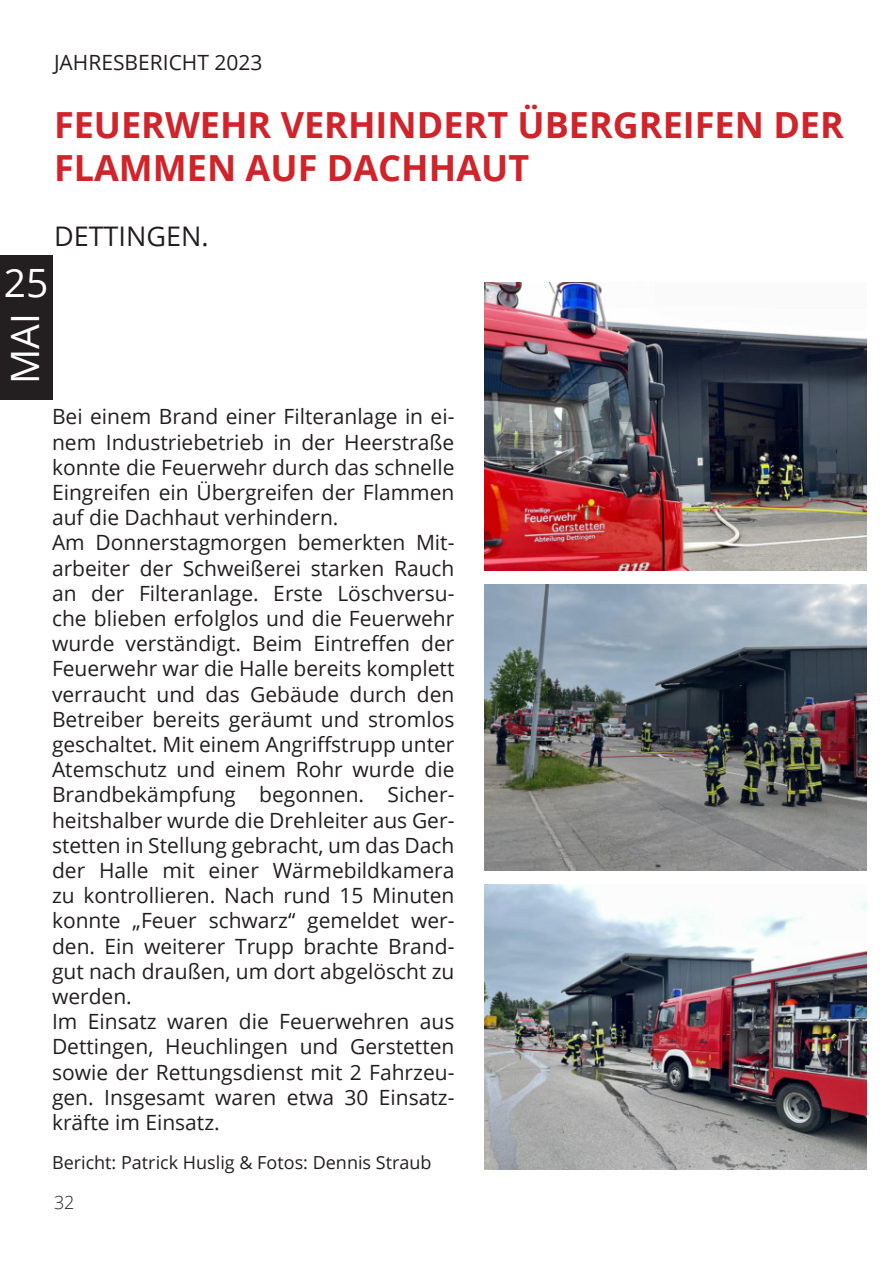
<style>
.page{position:relative;width:893px;height:1263px;background:#fff}
.page>*{position:absolute;margin:0;border:0;box-sizing:border-box;transform-origin:0 0}
.t1{font:39px "Open Sans";color:#fff}
.t2{font:700 36px/43.2px "Open Sans";color:#d1232a}
.t3{font:27px "Open Sans";color:#231f20}
.t4{font:21px/25.2px "Open Sans";color:#231f20}
.t5{font:18px "Open Sans";color:#231f20}
.t6{font:300 18px "Open Sans";color:#231f20}
</style>
<div class="page">
<div style="left:0;top:255px;width:52px;height:144px;background:#231f20"></div>
<img style="left:484px;top:283px;width:383px;height:288px">
<img style="left:484px;top:584px;width:383px;height:287px">
<img style="left:484px;top:884px;width:383px;height:285px">
<p class="t4" style="left:54px;top:52px;width:210px">JAHRESBERICHT 2023</p>
<h2 class="t2" style="left:54px;top:107px;width:791px">FEUERWEHR VERHINDERT ÜBERGREIFEN DER<br>FLAMMEN AUF DACHHAUT</h2>
<h1 class="t1" style="left:4px;top:267px;width:46px">25</h1>
<h1 class="t1" style="left:9px;top:384px;width:72px;rotate:-90deg">MAI</h1>
<p class="t3" style="left:54px;top:225px;width:156px">DETTINGEN.</p>
<p class="t4" style="left:52px;top:406px;width:404px">Bei einem Brand einer Filteranlage in ei&shy;nem Industriebetrieb in der Heerstraße konnte die Feuerwehr durch das schnelle Eingreifen ein Übergreifen der Flammen auf die Dachhaut verhindern.<br>Am Donnerstagmorgen bemerkten Mit&shy;arbeiter der Schweißerei starken Rauch an der Filteranlage. Erste Löschversu&shy;che blieben erfolglos und die Feuerwehr wurde verständigt. Beim Eintreffen der Feuerwehr war die Halle bereits komplett verraucht und das Gebäude durch den Betreiber bereits geräumt und stromlos geschaltet. Mit einem Angriffstrupp unter Atemschutz und einem Rohr wurde die Brandbekämpfung begonnen. Sicher&shy;heitshalber wurde die Drehleiter aus Ger&shy;stetten in Stellung gebracht, um das Dach der Halle mit einer Wärmebildkamera zu kontrollieren. Nach rund 15 Minuten konnte „Feuer schwarz“ gemeldet wer&shy;den. Ein weiterer Trupp brachte Brand&shy;gut nach draußen, um dort abgelöscht zu werden.<br>Im Einsatz waren die Feuerwehren aus Dettingen, Heuchlingen und Gerstetten sowie der Rettungsdienst mit 2 Fahrzeu&shy;gen. Insgesamt waren etwa 30 Einsatz&shy;kräfte im Einsatz.</p>
<p class="t5" style="left:52px;top:1155px;width:381px">Bericht: Patrick Huslig &amp; Fotos: Dennis Straub</p>
<p class="t6" style="left:54px;top:1195px;width:22px">32</p>
</div>
